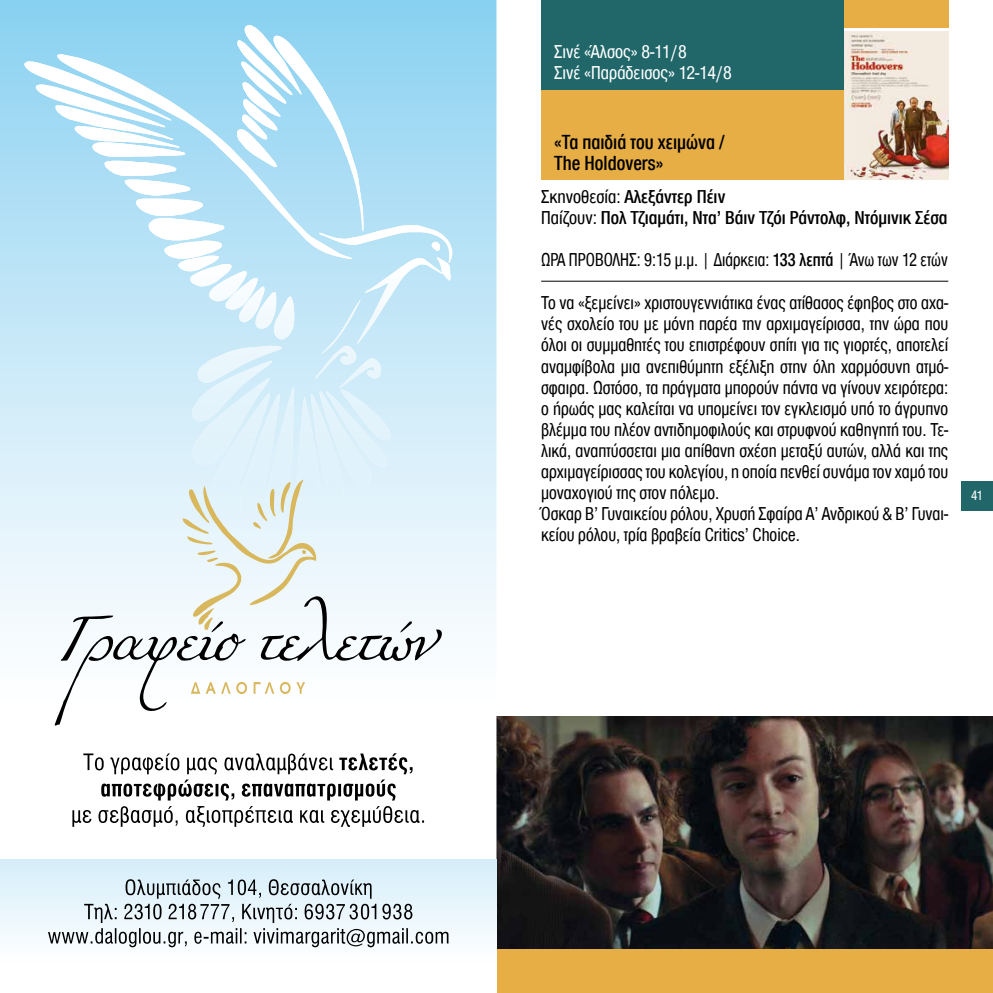
<style>
.page{position:relative;width:993px;height:993px;background:#fff}
.page>*{position:absolute;margin:0;border:0;box-sizing:border-box;transform-origin:0 0}
.t1{font:500 21px/21px "CF Helvetica Cond";color:#000;scale:.95 1}
.t2{font:19.25px/21px "CF Helvetica Cond";color:#000;scale:.96 1}
.t3{font:500 19.25px/21px "CF Helvetica Cond";color:#000}
.t4{font:19.25px "CF Helvetica Cond";color:#000;scale:.92 1}
.t5{font:19.25px/21px "CF Helvetica Cond";color:#fff}
.t6{font:14px "CF Helvetica Cond";color:#fff}
.s1{font-weight:400}
.s2{font-weight:500}
</style>
<div class="page">
<div style="left:961px;top:481px;width:31px;height:29px;background:#21676a"></div>
<div style="left:496px;top:945px;width:496px;height:47px;background:#e7ae45"></div>
<div style="left:843px;top:0;width:104px;height:27px;background:#e7ae45"></div>
<img style="left:843px;top:31px;width:104px;height:149px">
<div style="left:541px;top:89px;width:302px;height:91px;background:#e7ae45"></div>
<div style="left:541px;top:0;width:302px;height:89px;background:#21676a"></div>
<hr style="left:541px;top:281px;width:406px;height:1px;background:#000">
<img style="left:496px;top:716px;width:496px;height:231px">
<svg style="left:0;top:0;width:496px;height:827px"></svg>
<div style="left:0;top:858px;width:496px;height:134px;background:linear-gradient(to bottom,#d6eefa,#fff)"></div>
<svg style="left:72px;top:753px;width:352px;height:73px"></svg>
<svg style="left:48px;top:878px;width:400px;height:68px"></svg>
<img style="left:57px;top:25px;width:307px;height:234px">
<svg style="left:55px;top:479px;width:388px;height:246px"></svg>
<p class="t5" style="left:554px;top:41px;width:179px">Σινέ «Άλσος» 8-11/8<br>Σινέ «Παράδεισος» 12-14/8</p>
<p class="t1" style="left:554px;top:131px;width:181px">«Τα παιδιά του χειμώνα /<br>The Holdovers»</p>
<p class="t3" style="left:541px;top:186px;width:407px"><span class="s1">Σκηνοθεσία:</span> Αλεξάντερ Πέιν<br><span class="s1">Παίζουν:</span> Πολ Τζιαμάτι, Ντα’ Βάιν Τζόι Ράντολφ, Ντόμινικ Σέσα</p>
<p class="t4" style="left:541px;top:249px;width:443px">ΩΡΑ ΠΡΟΒΟΛΗΣ: 9:15 μ.μ. | Διάρκεια: <span class="s2">133 λεπτά</span> | Άνω των 12 ετών</p>
<p class="t2" style="left:541px;top:292px;width:425px">Το να «ξεμείνει» χριστουγεννιάτικα ένας ατίθασος έφηβος στο αχα&shy;νές σχολείο του με μόνη παρέα την αρχιμαγείρισσα, την ώρα που όλοι οι συμμαθητές του επιστρέφουν σπίτι για τις γιορτές, αποτελεί αναμφίβολα μια ανεπιθύμητη εξέλιξη στην όλη χαρμόσυνη ατμό&shy;σφαιρα. Ωστόσο, τα πράγματα μπορούν πάντα να γίνουν χειρότερα: ο ήρωάς μας καλείται να υπομείνει τον εγκλεισμό υπό το άγρυπνο βλέμμα του πλέον αντιδημοφιλούς και στρυφνού καθηγητή του. Τε&shy;λικά, αναπτύσσεται μια απίθανη σχέση μεταξύ αυτών, αλλά και της αρχιμαγείρισσας του κολεγίου, η οποία πενθεί συνάμα τον χαμό του μοναχογιού της στον πόλεμο.<br>Όσκαρ Β’ Γυναικείου ρόλου, Χρυσή Σφαίρα Α’ Ανδρικού &amp; Β’ Γυναι&shy;κείου ρόλου, τρία βραβεία Critics’ Choice.</p>
<p class="t6" style="left:970px;top:487px;width:13px">41</p>
</div>
